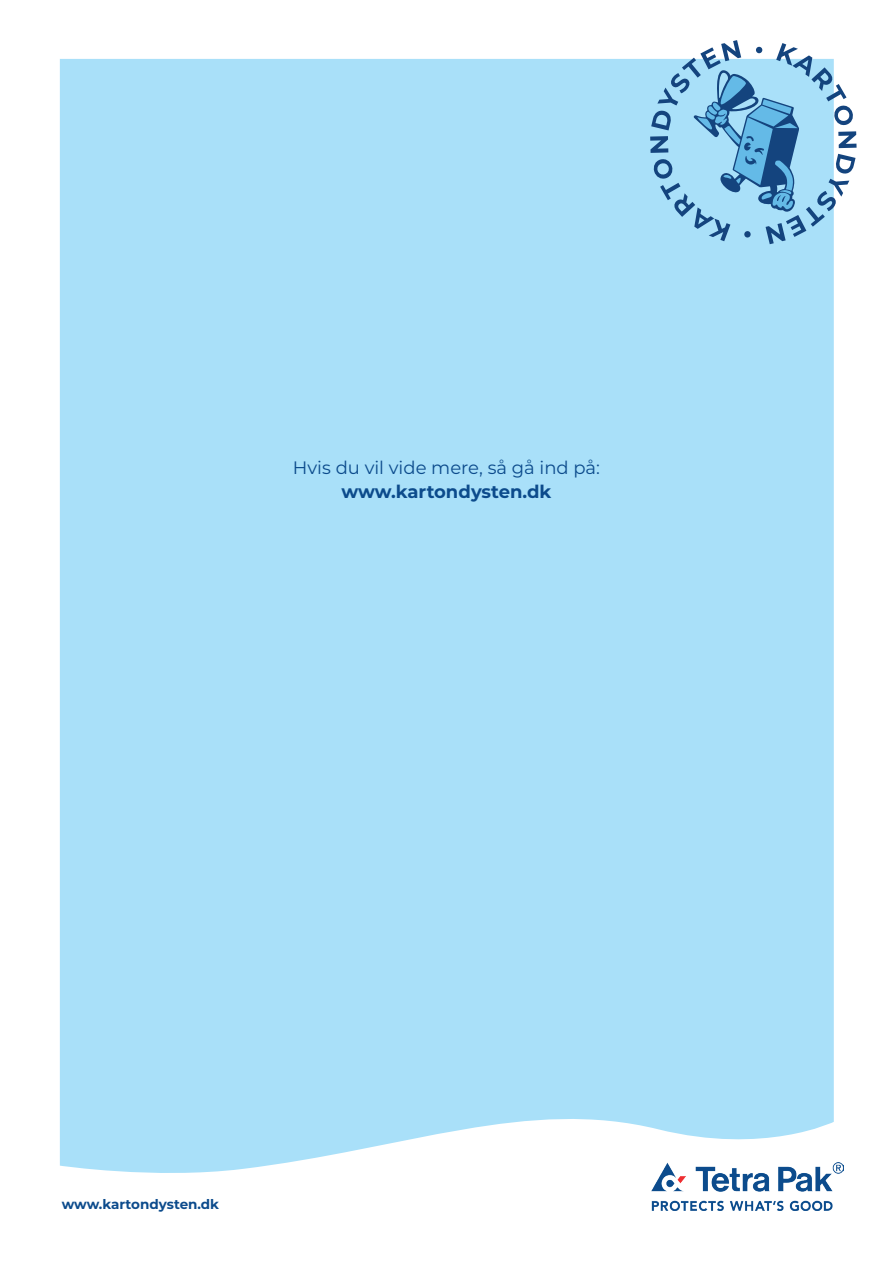
<style>
.page{position:relative;width:893px;height:1263px;background:#fff}
.page>*{position:absolute;margin:0;border:0;box-sizing:border-box;transform-origin:0 0}
.t1{font:18px "Montserrat";color:#0c4b8c}
.t2{font:700 18px "Montserrat";color:#0c4b8c}
.t3{font:700 13.5px "Montserrat";color:#0c4b8c}
</style>
<div class="page">
<div style="left:60px;top:59px;width:774px;height:1114px;background:#a9e0f9"></div>
<img style="left:651px;top:1163px;width:192px;height:48px">
<svg style="left:650px;top:40px;width:206px;height:204px"></svg>
<p class="t1" style="left:293px;top:456px;width:309px">Hvis du vil vide mere, så gå ind på:</p>
<p class="t2" style="left:342px;top:479px;width:211px">www.kartondysten.dk</p>
<p class="t3" style="left:62px;top:1195px;width:159px">www.kartondysten.dk</p>
</div>
